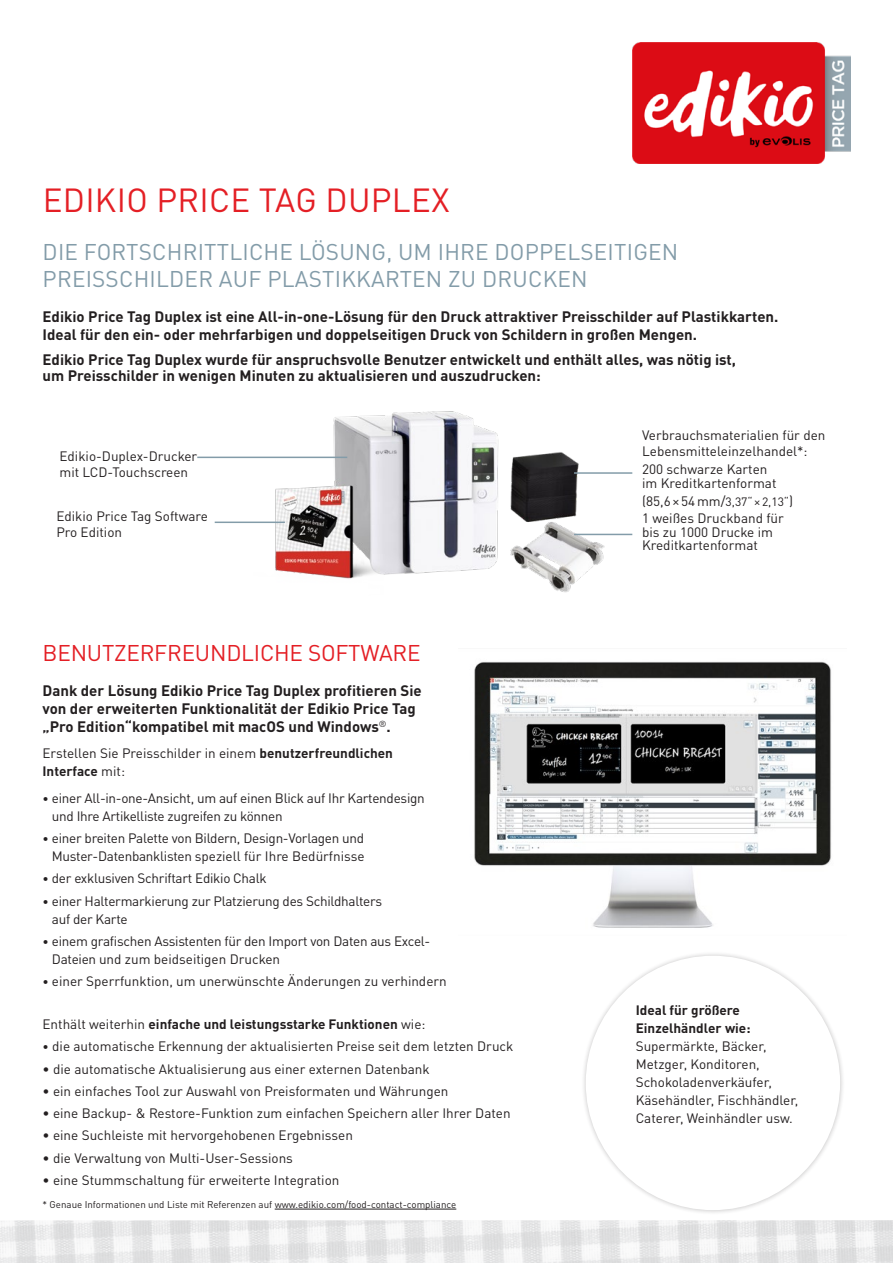
<style>
.page{position:relative;width:893px;height:1263px;background:#fff}
.page>*{position:absolute;margin:0;border:0;box-sizing:border-box;transform-origin:0 0}
.TITRE{font:33px "DINOT";letter-spacing:.01em;color:#e41f25}
.t1{font:22.5px/27px "DINOT";letter-spacing:.01em;color:#839ca9}
.t2{font:22.5px "DINOT";letter-spacing:-.01em;color:#e41f25}
.t3{font:700 15px/18px "DINOT";color:#231f20}
.t4{font:13.5px/18px "DINOT";color:#231f20}
.t5{font:13.5px/18px "DINOT";letter-spacing:-.02em;color:#231f20}
.t6{font:700 13.5px/18px "DINOT";color:#231f20}
.t7{font:9.75px "DINOT";color:#231f20}
.s1{font-weight:700}
.s2{font-size:12px}
.s3{font-weight:400}
</style>
<div class="page">
<img style="left:254px;top:411px;width:379px;height:182px">
<div style="left:581px;top:951px;width:264px;height:264px;background:#231f20;opacity:.22"></div>
<div style="left:586px;top:956px;width:254px;height:254px;background:#fff;border-radius:50%"></div>
<img style="left:474px;top:661px;width:357px;height:267px">
<hr style="left:275px;top:1209px;width:181px;height:1px;background:#231f20">
<img style="left:632px;top:43px;width:218px;height:121px">
<hr style="left:197px;top:457px;width:150px;height:1px;background:#839ca9">
<hr style="left:215px;top:521px;width:70px;height:2px;background:#839ca9">
<hr style="left:574px;top:534px;width:58px;height:1px;background:#839ca9">
<hr style="left:574px;top:472px;width:58px;height:2px;background:#839ca9">
<img style="left:0;top:1220px;width:893px;height:43px">
<p class="TITRE" style="left:43px;top:179px;width:408px">EDIKIO PRICE TAG DUPLEX</p>
<p class="t1" style="left:43px;top:238px;width:637px">DIE FORTSCHRITTLICHE LÖSUNG, UM IHRE DOPPELSEITIGEN<br>PREISSCHILDER AUF PLASTIKKARTEN ZU DRUCKEN</p>
<p class="t3" style="left:43px;top:307px;width:737px">Edikio Price Tag Duplex ist eine All-in-one-Lösung für den Druck attraktiver Preisschilder auf Plastikkarten.<br>Ideal für den ein- oder mehrfarbigen und doppelseitigen Druck von Schildern in großen Mengen.</p>
<p class="t3" style="left:43px;top:351px;width:695px;line-height:16.5px">Edikio Price Tag Duplex wurde für anspruchsvolle Benutzer entwickelt und enthält alles, was nötig ist, um Preisschilder in wenigen Minuten zu aktualisieren und auszudrucken:</p>
<p class="t4" style="left:60px;top:448px;width:139px;line-height:16.2px">Edikio-Duplex-Drucker mit LCD-Touchscreen</p>
<p class="t4" style="left:56px;top:507px;width:153px;line-height:16.2px">Edikio Price Tag Software<br>Pro Edition</p>
<p class="t2" style="left:43px;top:638px;width:380px">BENUTZERFREUNDLICHE SOFTWARE</p>
<p class="t3" style="left:43px;top:681px;width:381px">Dank der Lösung Edikio Price Tag Duplex profitieren Sie von der erweiterten Funktionalität der Edikio Price Tag „Pro Edition“kompatibel mit macOS und Windows<sup>®</sup>.</p>
<p class="t4" style="left:43px;top:744px;width:352px">Erstellen Sie Preisschilder in einem <span class="s1">benutzerfreundlichen<br>Interface</span> mit:</p>
<p class="t5" style="left:52px;top:789px;width:374px;text-indent:-9px"><span class="s2">•</span> einer All-in-one-Ansicht, um auf einen Blick auf Ihr Kartendesign und Ihre Artikelliste zugreifen zu können</p>
<p class="t5" style="left:43px;top:829px;width:324px;text-align:right"><span class="s2">•</span> einer breiten Palette von Bildern, Design-Vorlagen und<br>Muster-Datenbanklisten speziell für Ihre Bedürfnisse</p>
<p class="t5" style="left:43px;top:869px;width:226px"><span class="s2">•</span> der exklusiven Schriftart Edikio Chalk</p>
<p class="t5" style="left:52px;top:891px;width:332px;text-indent:-9px"><span class="s2">•</span> einer Haltermarkierung zur Platzierung des Schildhalters auf der Karte</p>
<p class="t5" style="left:52px;top:932px;width:380px;text-indent:-9px"><span class="s2">•</span> einem grafischen Assistenten für den Import von Daten aus Excel-<br>Dateien und zum beidseitigen Drucken</p>
<p class="t4" style="left:43px;top:972px;width:406px"><span class="s2">•</span> einer Sperrfunktion, um unerwünschte Änderungen zu verhindern</p>
<p class="t6" style="left:43px;top:1015px;width:384px"><span class="s3">Enthält weiterhin</span> einfache und leistungsstarke Funktionen <span class="s3">wie:</span></p>
<p class="t4" style="left:43px;top:1037px;width:472px"><span class="s2">•</span> die automatische Erkennung der aktualisierten Preise seit dem letzten Druck</p>
<p class="t4" style="left:43px;top:1059px;width:389px">• die automatische Aktualisierung aus einer externen Datenbank</p>
<p class="t4" style="left:43px;top:1082px;width:407px">• ein einfaches Tool zur Auswahl von Preisformaten und Währungen</p>
<p class="t4" style="left:43px;top:1104px;width:470px">• eine Backup- &amp; Restore-Funktion zum einfachen Speichern aller Ihrer Daten</p>
<p class="t4" style="left:43px;top:1126px;width:312px">• eine Suchleiste mit hervorgehobenen Ergebnissen</p>
<p class="t4" style="left:43px;top:1148px;width:252px">• die Verwaltung von Multi-User-Sessions</p>
<p class="t4" style="left:43px;top:1171px;width:298px">• eine Stummschaltung für erweiterte Integration</p>
<p class="t7" style="left:43px;top:1198px;width:415px">* Genaue Informationen und Liste mit Referenzen auf www.edikio.com/food-contact-compliance</p>
<p class="t4" style="left:642px;top:426px;width:185px;line-height:16.5px">Verbrauchsmaterialien für den<br>Lebensmitteleinzelhandel*:</p>
<p class="t4" style="left:642px;top:462px;width:136px;line-height:13.5px">200 schwarze Karten im Kreditkartenformat</p>
<p class="t4" style="left:642px;top:491px;width:153px">(85,6×54mm/<span class="s2">3,37“×2,13“</span>)</p>
<p class="t4" style="left:642px;top:511px;width:143px;line-height:13.5px">1 weißes Druckband für bis zu 1000 Drucke im<br>Kreditkartenformat</p>
<p class="t6" style="left:636px;top:1001px;width:116px">Ideal für größere<br>Einzelhändler wie:</p>
<p class="t4" style="left:636px;top:1037px;width:164px">Supermärkte, Bäcker,<br>Metzger, Konditoren,<br>Schokoladenverkäufer,<br>Käsehändler, Fischhändler,<br>Caterer, Weinhändler usw.</p>
</div>
